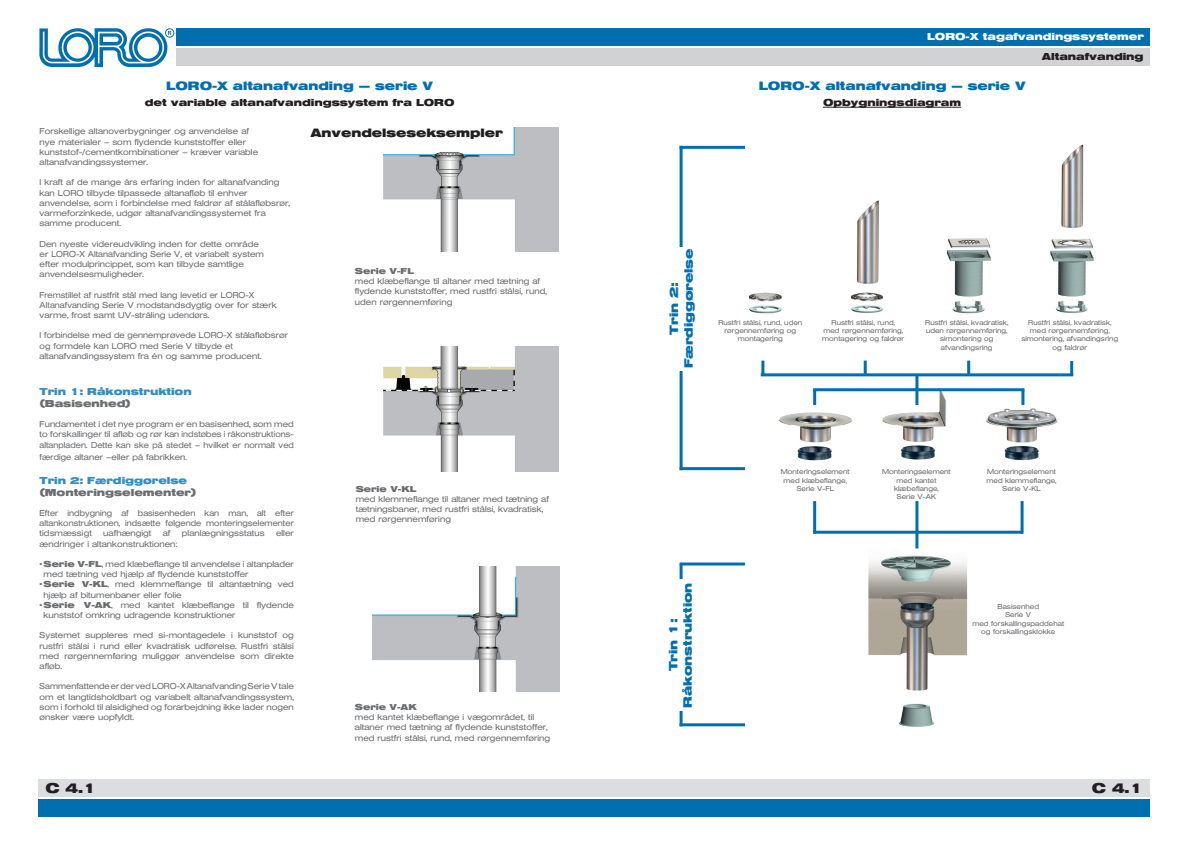
<style>
.page{position:relative;width:1191px;height:842px;background:#fff}
.page>*{position:absolute;margin:0;border:0;box-sizing:border-box;transform-origin:0 0}
.t1{font:700 14px "Helvetica Extended BQ";color:#231f20}
.t2{font:700 12px/14.4px "Helvetica Extended BQ";color:#006faf;text-align:center}
.t3{font:700 12px "Helvetica Extended BQ";color:#231f20}
.t4{font:700 10px "Helvetica Extended BQ";color:#231f20}
.t5{font:700 10px "Helvetica Extended BQ";color:#338cc2}
.t6{font:700 10px "Helvetica Extended BQ";color:#6c6d70}
.t7{font:700 10px "Helvetica Extended BQ";color:#fff}
.t8{font:300 8.5px/10.2px "Helvetica Extended BQ";color:#6c6d70}
.t9{font:300 8.5px/10.2px "Helvetica Extended BQ";color:#6c6d70;scale:.95 1}
.t10{font:700 8.5px "Helvetica Extended BQ";color:#6c6d70}
.t11{font:300 7px/8.4px "Helvetica Extended BQ";color:#6c6d70;text-align:center}
.s1{font-weight:700}
</style>
<div class="page">
<div style="left:176px;top:28px;width:973px;height:17px;background:#006faf"></div>
<div style="left:166px;top:48px;width:983px;height:17px;background:#d1d2d4"></div>
<div style="left:38px;top:800px;width:1111px;height:17px;background:#006faf"></div>
<div style="left:38px;top:780px;width:1111px;height:17px;background:#dcdddf"></div>
<img style="left:39px;top:28px;width:136px;height:40px">
<img style="left:711px;top:144px;width:383px;height:583px">
<hr style="left:823px;top:107px;width:138px;height:1px;background:#231f20">
<hr style="left:813px;top:531px;width:210px;height:3px;background:#006faf">
<hr style="left:813px;top:388px;width:211px;height:3px;background:#006faf">
<hr style="left:760px;top:373px;width:313px;height:3px;background:#006faf">
<hr style="left:915px;top:501px;width:3px;height:47px;background:#006faf">
<hr style="left:915px;top:374px;width:3px;height:31px;background:#006faf">
<hr style="left:1020px;top:501px;width:3px;height:33px;background:#006faf">
<hr style="left:813px;top:501px;width:3px;height:33px;background:#006faf">
<hr style="left:761px;top:361px;width:3px;height:15px;background:#006faf">
<hr style="left:813px;top:390px;width:3px;height:15px;background:#006faf">
<hr style="left:1021px;top:390px;width:3px;height:15px;background:#006faf">
<hr style="left:863px;top:361px;width:3px;height:15px;background:#006faf">
<hr style="left:967px;top:361px;width:3px;height:15px;background:#006faf">
<hr style="left:1070px;top:351px;width:3px;height:25px;background:#006faf">
<hr style="left:679px;top:564px;width:3px;height:162px;background:#006faf">
<hr style="left:679px;top:146px;width:3px;height:324px;background:#006faf">
<div style="left:668px;top:580px;width:24px;height:131px;background:#fff"></div>
<div style="left:668px;top:247px;width:25px;height:123px;background:#fff"></div>
<hr style="left:679px;top:562px;width:66px;height:3px;background:#006faf">
<hr style="left:679px;top:146px;width:66px;height:3px;background:#006faf">
<hr style="left:679px;top:723px;width:66px;height:3px;background:#006faf">
<hr style="left:679px;top:467px;width:66px;height:3px;background:#006faf">
<div style="left:1021px;top:319px;width:97px;height:42px;background:#fff"></div>
<img style="left:383px;top:127px;width:175px;height:125px">
<img style="left:383px;top:346px;width:175px;height:125px">
<img style="left:372px;top:567px;width:187px;height:124px">
<p class="t7" style="left:927px;top:31px;width:218px">LORO-X tagafvandingssystemer</p>
<h2 class="t2" style="left:166px;top:78px;width:268px">LORO-X altanafvanding – serie V</h2>
<p class="t4" style="left:145px;top:96px;width:311px">det variable altanafvandingssystem fra LORO</p>
<p class="t8" style="left:40px;top:126px;width:220px">Forskellige altanoverbygninger og anvendelse af nye materialer – som flydende kunststoffer eller kunststof-/cementkombinationer – kræver variable altanafvandingssystemer.</p>
<p class="t8" style="left:40px;top:177px;width:252px">I kraft af de mange års erfaring inden for altanafvanding kan LORO tilbyde tilpassede altanafløb til enhver anvendelse, som i forbindelse med faldrør af stålafløbsrør, varmeforzinkede, udgør altanafvandingssystemet fra samme producent.</p>
<p class="t8" style="left:40px;top:239px;width:226px">Den nyeste videreudvikling inden for dette område er LORO-X Altanafvanding Serie V, et variabelt system efter modulprincippet, som kan tilbyde samtlige anvendelsesmuligheder.</p>
<p class="t9" style="left:40px;top:290px;width:251px">Fremstillet af rustfrit stål med lang levetid er LORO-X<br>Altanafvanding Serie V modstandsdygtig over for stærk varme, frost samt UV-stråling udendørs.</p>
<p class="t9" style="left:40px;top:330px;width:263px">I forbindelse med de gennemprøvede LORO-X stålafløbsrør og formdele kan LORO med Serie V tilbyde et altanafvandingssystem fra én og samme producent.</p>
<p class="t5" style="left:40px;top:386px;width:154px">Trin 1: Råkonstruktion</p>
<p class="t6" style="left:40px;top:398px;width:93px">(Basisenhed)</p>
<p class="t8" style="left:40px;top:419px;width:256px;text-align:justify">Fundamentet i det nye program er en basisenhed, som med to forskallinger til afløb og rør kan indstøbes i råkonstruktions&shy;altanpladen. Dette kan ske på stedet – hvilket er normalt ved</p>
<p class="t9" style="left:40px;top:452px;width:157px">færdige altaner –eller på fabrikken.</p>
<p class="t5" style="left:40px;top:474px;width:149px">Trin 2: Færdiggørelse</p>
<p class="t6" style="left:40px;top:486px;width:158px">(Monteringselementer)</p>
<p class="t9" style="left:40px;top:508px;width:269px;text-align:justify">Efter indbygning af basisenheden kan man, alt efter altankonstruktionen, indsætte følgende monteringselementer tidsmæssigt</p>
<p class="t8" style="left:103px;top:528px;width:50px">uafhængigt</p>
<p class="t8" style="left:163px;top:528px;width:9px">af</p>
<p class="t8" style="left:182px;top:528px;width:84px">planlægningsstatus</p>
<p class="t8" style="left:276px;top:528px;width:19px">eller</p>
<p class="t8" style="left:40px;top:539px;width:139px">ændringer i altankonstruktionen:</p>
<p class="t8" style="left:44px;top:559px;width:252px;text-indent:-4px">• <span class="s1">Serie V-FL</span>, med klæbeflange til anvendelse i altanplader med tætning ved hjælp af flydende kunststoffer</p>
<p class="t8" style="left:44px;top:579px;width:252px;text-indent:-4px">• <span class="s1">Serie V-KL</span>, med klemmeflange til altantætning ved hjælp af bitumenbaner eller folie</p>
<p class="t8" style="left:44px;top:600px;width:252px;text-indent:-4px">• <span class="s1">Serie V-AK</span>, med kantet klæbeflange til flydende kunststof omkring udragende konstruktioner</p>
<p class="t8" style="left:40px;top:630px;width:256px;text-align:justify">Systemet suppleres med si-montagedele i kunststof og rustfri stålsi i rund eller kvadratisk udførelse. Rustfri stålsi med rørgennemføring muliggør anvendelse som direkte afløb.</p>
<p class="t9" style="left:40px;top:681px;width:269px;text-align:justify">Sammenfattende er der ved LORO-X Altanafvanding Serie V tale om et langtidsholdbart og variabelt altanafvandingssystem, som i forhold til alsidighed og forarbejdning ikke lader nogen ønsker være uopfyldt.</p>
<h2 class="t3" style="left:310px;top:126px;width:194px">Anvendelseseksempler</h2>
<p class="t10" style="left:355px;top:266px;width:60px">Serie V-FL</p>
<p class="t8" style="left:355px;top:276px;width:194px">med klæbeflange til altaner med tætning af flydende kunststoffer, med rustfri stålsi, rund, uden rørgennemføring</p>
<p class="t10" style="left:356px;top:484px;width:62px">Serie V-KL</p>
<p class="t8" style="left:356px;top:494px;width:195px">med klemmeflange til altaner med tætning af tætningsbaner, med rustfri stålsi, kvadratisk, med rørgennemføring</p>
<p class="t10" style="left:355px;top:702px;width:63px">Serie V-AK</p>
<p class="t8" style="left:355px;top:712px;width:197px">med kantet klæbeflange i vægområdet, til altaner med tætning af flydende kunststoffer, med rustfri stålsi, rund, med rørgennemføring</p>
<h2 class="t2" style="left:758px;top:79px;width:268px">LORO-X altanafvanding – serie V</h2>
<p class="t4" style="left:823px;top:97px;width:140px">Opbygningsdiagram</p>
<p class="t4" style="left:1042px;top:50px;width:103px">Altanafvanding</p>
<h2 class="t2" style="left:667px;top:368px;width:121px;rotate:-90deg">Trin 2:<br>Færdiggørelse</h2>
<p class="t11" style="left:718px;top:318px;width:85px">Rustfri stålsi, rund, uden rørgennemføring og montagering</p>
<p class="t11" style="left:822px;top:318px;width:83px">Rustfri stålsi, rund,<br>med rørgennemføring, montagering og faldrør</p>
<p class="t11" style="left:1021px;top:318px;width:98px">Rustfri stålsi, kvadratisk, med rørgennemføring, simontering, afvandingsring og faldrør</p>
<p class="t11" style="left:925px;top:318px;width:85px">Rustfri stålsi, kvadratisk, uden rørgennemføring, simontering og afvandingsring</p>
<h2 class="t2" style="left:666px;top:708px;width:127px;rotate:-90deg">Trin 1:<br>Råkonstruktion</h2>
<p class="t11" style="left:781px;top:468px;width:70px">Monteringselement med klæbeflange,<br>Serie V-FL</p>
<p class="t11" style="left:882px;top:468px;width:70px">Monteringselement med kantet klæbeflange,<br>Serie V-AK</p>
<p class="t11" style="left:986px;top:468px;width:71px">Monteringselement med klemmeflange,<br>Serie V-KL</p>
<p class="t11" style="left:972px;top:602px;width:93px">Basisenhed<br>Serie V<br>med forskallingspaddehat og forskallingsklokke</p>
<h1 class="t1" style="left:45px;top:780px;width:53px">C 4.1</h1>
<h1 class="t1" style="left:1091px;top:780px;width:53px">C 4.1</h1>
</div>
